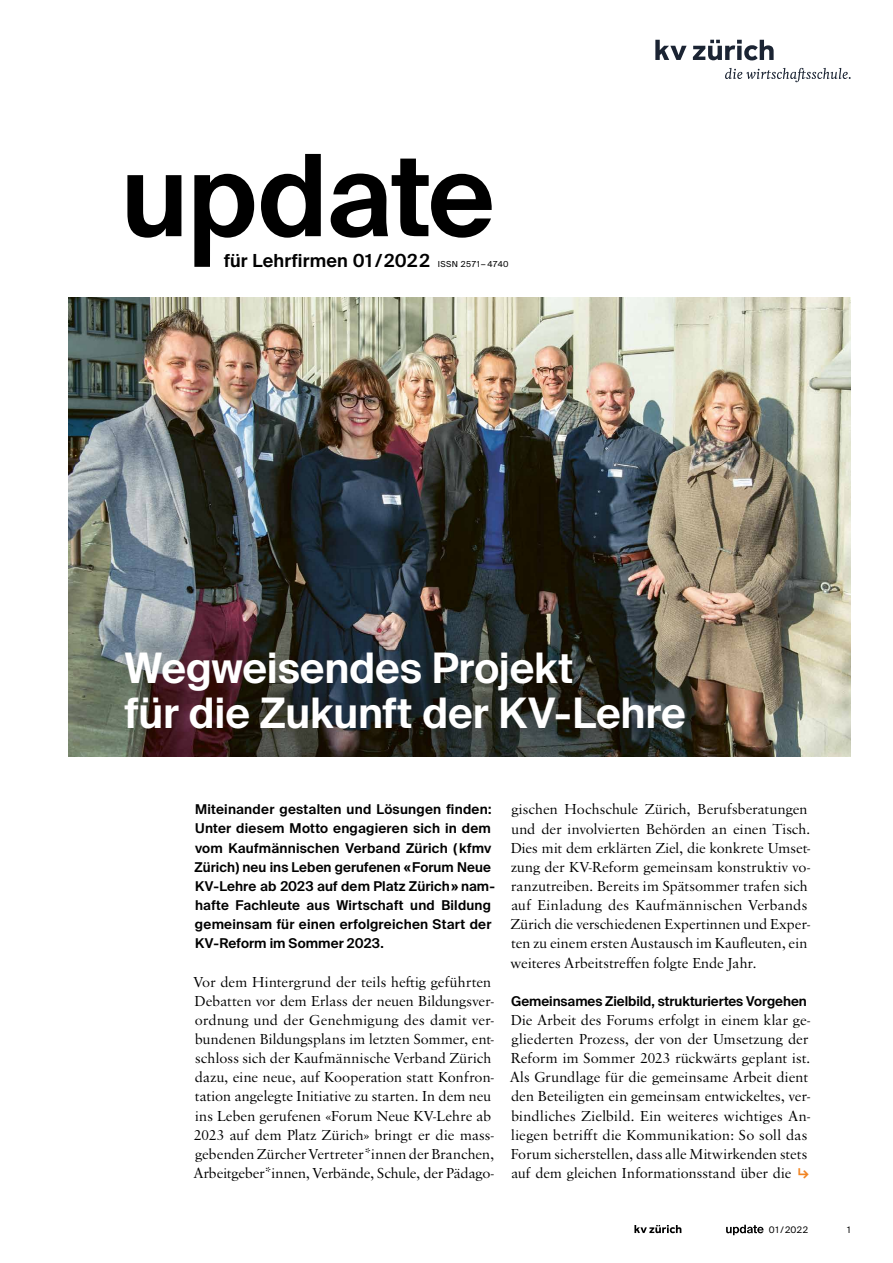
<style>
.page{position:relative;width:893px;height:1263px;background:#fff}
.page>*{position:absolute;margin:0;border:0;box-sizing:border-box;transform-origin:0 0}
.t1{font:600 42px/45px "Suisse Intl";letter-spacing:-.005em;color:#fff}
.t2{font:600 18px "Suisse Intl";letter-spacing:.01em;color:#000}
.t3{font:15px/19.2px "Savoy";letter-spacing:.01em;color:#000}
.t4{font:600 13.5px/19.2px "Suisse Intl";letter-spacing:.015em;color:#000}
.t5{font:600 13.5px "Suisse Intl";letter-spacing:-.005em;color:#000}
.t6{font:9px "Suisse Intl";letter-spacing:.06em;color:#000}
.s1{font-weight:400;font-size:8.25px}
.s2{font-family:"Suisse Intl";font-weight:600;font-size:13.5px;color:#f18422}
</style>
<div class="page">
<svg style="left:726px;top:1225px;width:38px;height:10px"></svg>
<svg style="left:634px;top:1225px;width:47px;height:8px"></svg>
<img style="left:68px;top:298px;width:782px;height:459px">
<svg style="left:194px;top:174px;width:60px;height:93px"></svg>
<svg style="left:127px;top:175px;width:54px;height:63px"></svg>
<svg style="left:261px;top:154px;width:60px;height:84px"></svg>
<svg style="left:331px;top:159px;width:161px;height:79px"></svg>
<svg style="left:693px;top:40px;width:81px;height:20px"></svg>
<svg style="left:655px;top:40px;width:32px;height:20px"></svg>
<svg style="left:725px;top:68px;width:126px;height:14px"></svg>
<p class="t2" style="left:224px;top:250px;width:286px">für Lehrfirmen 01/2022 <span class="s1">ISSN 2571 – 4740</span></p>
<h1 class="t1" style="left:125px;top:646px;width:562px">Wegweisendes Projekt<br>für die Zukunft der KV-Lehre</h1>
<p class="t4" style="left:195px;top:800px;width:302px">Miteinander gestalten und Lösungen finden:<br>Unter diesem Motto engagieren sich in dem vom Kaufmännischen Verband Zürich ( kfmv Zürich) neu ins Leben gerufenen «Forum Neue KV-Lehre ab 2023 auf dem Platz Zürich» nam&shy;hafte Fachleute aus Wirtschaft und Bildung gemeinsam für einen erfolgreichen Start der KV-Reform im Sommer 2023.</p>
<p class="t3" style="left:194px;top:973px;width:302px">Vor dem Hintergrund der teils heftig geführten Debatten vor dem Erlass der neuen Bildungsver&shy;ordnung und der Genehmigung des damit ver&shy;bundenen Bildungsplans im letzten Sommer, ent&shy;schloss sich der Kaufmännische Verband Zürich dazu, eine neue, auf Kooperation statt Konfron&shy;tation angelegte Initiative zu starten. In dem neu ins Leben gerufenen «Forum Neue KV-Lehre ab 2023 auf dem Platz Zürich» bringt er die mass&shy;gebenden Zürcher Vertreter*innen der Branchen, Arbeitgeber*innen, Verbände, Schule, der Pädago-</p>
<p class="t3" style="left:511px;top:800px;width:301px">gischen Hochschule Zürich, Berufsberatungen und der involvierten Behörden an einen Tisch.<br>Dies mit dem erklärten Ziel, die konkrete Umset&shy;zung der KV-Reform gemeinsam konstruktiv vo&shy;ranzutreiben. Bereits im Spätsommer trafen sich auf Einladung des Kaufmännischen Verbands Zürich die verschiedenen Expertinnen und Exper&shy;ten zu einem ersten Austausch im Kaufleuten, ein weiteres Arbeitstreffen folgte Ende Jahr.</p>
<p class="t5" style="left:511px;top:993px;width:297px">Gemeinsames Zielbild, strukturiertes Vorgehen</p>
<p class="t3" style="left:510px;top:1011px;width:302px">Die Arbeit des Forums erfolgt in einem klar ge&shy;gliederten Prozess, der von der Umsetzung der Reform im Sommer 2023 rückwärts geplant ist.<br>Als Grundlage für die gemeinsame Arbeit dient den Beteiligten ein gemeinsam entwickeltes, ver&shy;bindliches Zielbild. Ein weiteres wichtiges An&shy;liegen betrifft die Kommunikation: So soll das Forum sicherstellen, dass alle Mitwirkenden stets auf dem gleichen Informationsstand über die <span class="s2">↳</span></p>
<p class="t6" style="left:769px;top:1225px;width:41px">01/2022</p>
<p class="t6" style="left:847px;top:1225px;width:5px">1</p>
</div>
